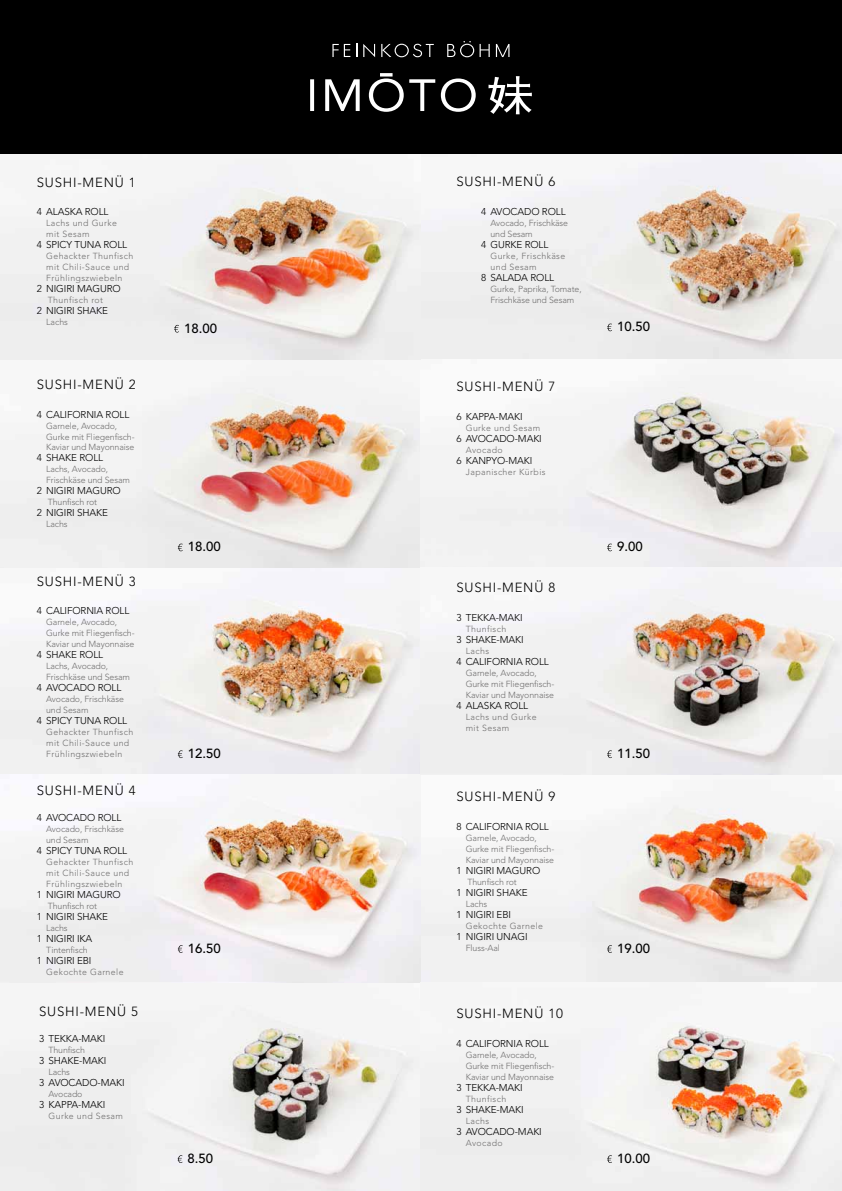
<style>
.page{position:relative;width:842px;height:1191px;background:#fff}
.page>*{position:absolute;margin:0;border:0;box-sizing:border-box;transform-origin:0 0}
.t1{font:300 13.2px "Avenir";letter-spacing:.06em;color:#000}
.t2{font:500 13.2px "Avenir";color:#000}
.t3{font:300 9.9px "Avenir";letter-spacing:-.01em;color:#000}
.t4{font:300 8.8px/11px "Avenir";letter-spacing:-.01em;color:#706f6f}
.t5{font:300 8.8px/11px "Avenir";letter-spacing:.045em;color:#706f6f}
</style>
<div class="page">
<img style="left:0;top:158px;width:421px;height:1033px">
<img style="left:421px;top:154px;width:421px;height:1037px">
<svg style="left:174px;top:325px;width:5px;height:7px"></svg>
<svg style="left:607px;top:323px;width:5px;height:8px"></svg>
<svg style="left:178px;top:543px;width:5px;height:8px"></svg>
<svg style="left:607px;top:543px;width:5px;height:8px"></svg>
<svg style="left:178px;top:750px;width:5px;height:8px"></svg>
<svg style="left:607px;top:750px;width:5px;height:8px"></svg>
<svg style="left:178px;top:945px;width:5px;height:8px"></svg>
<svg style="left:607px;top:945px;width:5px;height:8px"></svg>
<svg style="left:178px;top:1155px;width:5px;height:8px"></svg>
<svg style="left:607px;top:1155px;width:5px;height:8px"></svg>
<div style="left:0;top:0;width:842px;height:154px;background:#000"></div>
<svg style="left:332px;top:44px;width:18px;height:13px"></svg>
<svg style="left:356px;top:44px;width:1px;height:13px"></svg>
<svg style="left:363px;top:44px;width:12px;height:13px"></svg>
<svg style="left:381px;top:44px;width:53px;height:13px"></svg>
<svg style="left:480px;top:44px;width:10px;height:13px"></svg>
<svg style="left:447px;top:41px;width:27px;height:16px"></svg>
<svg style="left:496px;top:44px;width:13px;height:13px"></svg>
<svg style="left:310px;top:73px;width:166px;height:39px"></svg>
<svg style="left:488px;top:76px;width:44px;height:38px"></svg>
<h1 class="t1" style="left:37px;top:174px;width:100px">Sushi-Menü 1</h1>
<p class="t3" style="left:37px;top:206px;width:68px">4 Alaska Roll</p>
<p class="t5" style="left:46px;top:218px;width:72px">Lachs und Gurke mit Sesam</p>
<p class="t3" style="left:37px;top:239px;width:86px">4 Spicy Tuna Roll</p>
<p class="t5" style="left:46px;top:250px;width:89px">Gehackter Thunfisch mit Chili-Sauce und<br>Frühlingszwiebeln</p>
<p class="t3" style="left:37px;top:283px;width:84px">2 NIGI RI MAGU RO</p>
<p class="t4" style="left:48px;top:294px;width:57px">Thunfisch rot</p>
<p class="t3" style="left:37px;top:305px;width:73px">2 NIGI RI Shake</p>
<p class="t4" style="left:46px;top:316px;width:23px">Lachs</p>
<h1 class="t1" style="left:37px;top:376px;width:100px">Sushi-Menü 2</h1>
<p class="t3" style="left:37px;top:408px;width:89px">4 California Roll</p>
<p class="t4" style="left:46px;top:420px;width:90px">Garnele, Avocado,<br>Gurke mit Fliegenfisch-<br>Kaviar und Mayonnaise</p>
<p class="t3" style="left:37px;top:452px;width:62px">4 Shake Roll</p>
<p class="t4" style="left:46px;top:464px;width:85px">Lachs, Avocado,<br>Frischkäse und Sesam</p>
<p class="t3" style="left:37px;top:485px;width:84px">2 NIGI RI MAGU RO</p>
<p class="t4" style="left:48px;top:497px;width:51px">Thunfisch rot</p>
<p class="t3" style="left:37px;top:507px;width:73px">2 NIGI RI Shake</p>
<p class="t4" style="left:46px;top:519px;width:23px">Lachs</p>
<h1 class="t1" style="left:37px;top:573px;width:100px">Sushi-Menü 3</h1>
<p class="t3" style="left:37px;top:605px;width:89px">4 California Roll</p>
<p class="t4" style="left:46px;top:616px;width:90px">Garnele, Avocado,<br>Gurke mit Fliegenfisch-<br>Kaviar und Mayonnaise</p>
<p class="t3" style="left:37px;top:649px;width:62px">4 Shake Roll</p>
<p class="t4" style="left:46px;top:660px;width:85px">Lachs, Avocado,<br>Frischkäse und Sesam</p>
<p class="t3" style="left:37px;top:682px;width:81px">4 Avocado Roll</p>
<p class="t4" style="left:46px;top:693px;width:79px;text-indent:-9px">Avocado, Frischkäse und Sesam</p>
<p class="t3" style="left:37px;top:715px;width:86px">4 Spicy Tuna Roll</p>
<p class="t5" style="left:46px;top:726px;width:89px">Gehackter Thunfisch mit Chili-Sauce und<br>Frühlingszwiebeln</p>
<h1 class="t1" style="left:37px;top:783px;width:100px">Sushi-Menü 4</h1>
<p class="t3" style="left:37px;top:812px;width:81px">4 Avocado Roll</p>
<p class="t4" style="left:46px;top:824px;width:79px;text-indent:-9px">Avocado, Frischkäse und Sesam</p>
<p class="t3" style="left:37px;top:845px;width:86px">4 Spicy Tuna Roll</p>
<p class="t5" style="left:46px;top:857px;width:89px">Gehackter Thunfisch mit Chili-Sauce und<br>Frühlingszwiebeln</p>
<p class="t3" style="left:37px;top:889px;width:84px">1 Nigiri MAGURO</p>
<p class="t4" style="left:48px;top:901px;width:51px">Thunfisch rot</p>
<p class="t3" style="left:37px;top:911px;width:73px">1 N ig iri Shake</p>
<p class="t4" style="left:46px;top:922px;width:23px">Lachs</p>
<p class="t3" style="left:37px;top:933px;width:46px">1 Nigiri IKA</p>
<p class="t4" style="left:46px;top:944px;width:43px">Tintenfisch</p>
<p class="t3" style="left:37px;top:955px;width:54px">1 Nigiri EBI</p>
<p class="t4" style="left:46px;top:966px;width:79px">Gekochte Garnele</p>
<h1 class="t1" style="left:39px;top:1003px;width:100px">Sushi-Menü 5</h1>
<p class="t3" style="left:39px;top:1033px;width:68px">3 Tekka-Maki</p>
<p class="t4" style="left:48px;top:1044px;width:38px">Thunfisch</p>
<p class="t3" style="left:39px;top:1055px;width:69px">3 Shake-Maki</p>
<p class="t4" style="left:48px;top:1066px;width:23px">Lachs</p>
<p class="t3" style="left:39px;top:1077px;width:87px">3 Avocado-Maki</p>
<p class="t4" style="left:39px;top:1088px;width:45px">Avocado</p>
<p class="t3" style="left:39px;top:1099px;width:68px">3 Kappa-Maki</p>
<p class="t4" style="left:48px;top:1110px;width:76px">Gurke und Sesam</p>
<h1 class="t1" style="left:456px;top:174px;width:100px">Sushi-Menü 6</h1>
<p class="t3" style="left:481px;top:206px;width:81px">4 Avocado Roll</p>
<p class="t4" style="left:490px;top:218px;width:79px;text-indent:-9px">Avocado, Frischkäse und Sesam</p>
<p class="t3" style="left:481px;top:239px;width:63px">4 Gurke Roll</p>
<p class="t5" style="left:490px;top:251px;width:76px">Gurke, Frischkäse und Sesam</p>
<p class="t3" style="left:481px;top:272px;width:69px">8 Salada Roll</p>
<p class="t4" style="left:490px;top:284px;width:93px">Gurke, Paprika, Tomate,<br>Frischkäse und Sesam</p>
<h1 class="t2" style="left:184px;top:320px;width:34px">18.00</h1>
<h1 class="t2" style="left:617px;top:319px;width:34px">10.50</h1>
<h1 class="t1" style="left:456px;top:379px;width:100px">Sushi-Menü 7</h1>
<p class="t3" style="left:456px;top:411px;width:68px">6 Kappa-Maki</p>
<p class="t4" style="left:466px;top:422px;width:76px">Gurke und Sesam</p>
<p class="t3" style="left:456px;top:433px;width:87px">6 Avocado-Maki</p>
<p class="t4" style="left:456px;top:444px;width:48px">Avocado</p>
<p class="t3" style="left:456px;top:455px;width:77px">6 Kanpyo-Maki</p>
<p class="t4" style="left:466px;top:466px;width:81px">Japanischer Kürbis</p>
<h1 class="t2" style="left:188px;top:539px;width:34px">18.00</h1>
<h1 class="t2" style="left:617px;top:539px;width:27px">9.00</h1>
<h1 class="t1" style="left:456px;top:580px;width:100px">Sushi-Menü 8</h1>
<p class="t3" style="left:456px;top:612px;width:68px">3 Tekka-Maki</p>
<p class="t4" style="left:466px;top:623px;width:42px">Thunfisch</p>
<p class="t3" style="left:456px;top:634px;width:69px">3 Shake-Maki</p>
<p class="t4" style="left:466px;top:645px;width:25px">Lachs</p>
<p class="t3" style="left:456px;top:656px;width:89px">4 California Roll</p>
<p class="t4" style="left:466px;top:667px;width:90px">Garnele, Avocado,<br>Gurke mit Fliegenfisch-<br>Kaviar und Mayonnaise</p>
<p class="t3" style="left:456px;top:700px;width:68px">4 Alaska Roll</p>
<p class="t5" style="left:466px;top:711px;width:72px">Lachs und Gurke mit Sesam</p>
<h1 class="t2" style="left:188px;top:746px;width:34px">12.50</h1>
<h1 class="t2" style="left:617px;top:746px;width:34px">11.50</h1>
<h1 class="t1" style="left:456px;top:788px;width:100px">Sushi-Menü 9</h1>
<p class="t3" style="left:456px;top:820px;width:89px">8 California Roll</p>
<p class="t4" style="left:466px;top:832px;width:90px">Garnele, Avocado,<br>Gurke mit Fliegenfisch-<br>Kaviar und Mayonnaise</p>
<p class="t3" style="left:456px;top:864px;width:84px">1 Nigiri MAGURO</p>
<p class="t4" style="left:467px;top:876px;width:51px">Thunfisch rot</p>
<p class="t3" style="left:456px;top:886px;width:73px">1 N ig iri Shake</p>
<p class="t4" style="left:466px;top:898px;width:23px">Lachs</p>
<p class="t3" style="left:456px;top:908px;width:54px">1 Nigiri EBI</p>
<p class="t4" style="left:466px;top:920px;width:79px">Gekochte Garnele</p>
<p class="t3" style="left:456px;top:930px;width:73px">1 Nigiri Unagi</p>
<p class="t4" style="left:466px;top:942px;width:36px">Fluss-Aal</p>
<h1 class="t2" style="left:188px;top:940px;width:34px">16.50</h1>
<h1 class="t2" style="left:617px;top:940px;width:34px">19.00</h1>
<h1 class="t1" style="left:456px;top:1005px;width:108px">Sushi-Menü 10</h1>
<p class="t3" style="left:456px;top:1037px;width:89px">4 California Roll</p>
<p class="t4" style="left:466px;top:1049px;width:90px">Garnele, Avocado,<br>Gurke mit Fliegenfisch-<br>Kaviar und Mayonnaise</p>
<p class="t3" style="left:456px;top:1081px;width:68px">3 Tekka-Maki</p>
<p class="t4" style="left:466px;top:1093px;width:42px">Thunfisch</p>
<p class="t3" style="left:456px;top:1103px;width:69px">3 Shake-Maki</p>
<p class="t4" style="left:466px;top:1115px;width:25px">Lachs</p>
<p class="t3" style="left:456px;top:1125px;width:87px">3 Avocado-Maki</p>
<p class="t4" style="left:456px;top:1137px;width:48px">Avocado</p>
<h1 class="t2" style="left:188px;top:1150px;width:27px">8.50</h1>
<h1 class="t2" style="left:617px;top:1150px;width:34px">10.00</h1>
</div>
